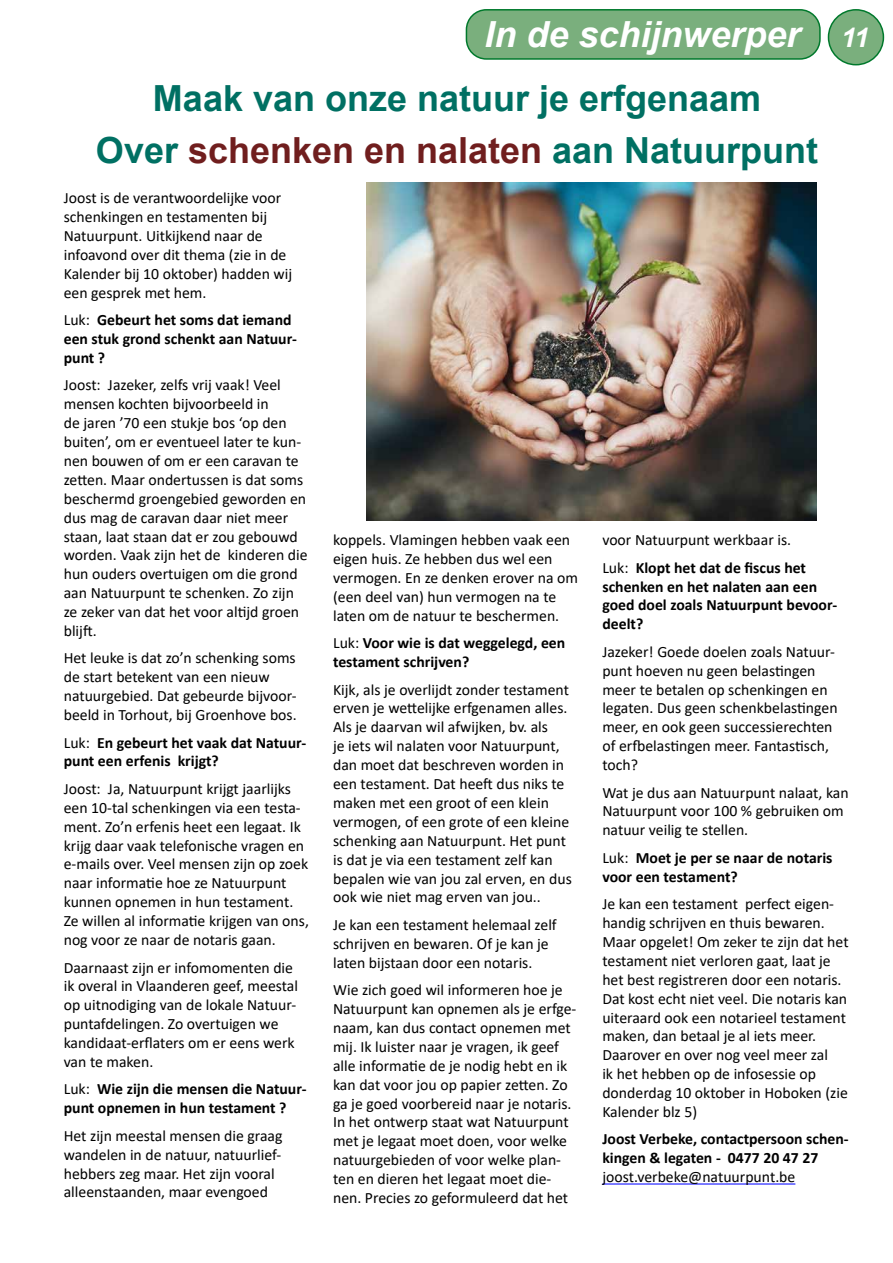
<style>
.page{position:relative;width:893px;height:1263px;background:#fff}
.page>*{position:absolute;margin:0;border:0;box-sizing:border-box;transform-origin:0 0}
.t1{font:700 36px/63.8px "Arial";color:#007063}
.t2{font:15.75px/18.9px "Calibri";color:#000}
.t3{font:700 15.75px/18.9px "Calibri";color:#000}
.s1{font-style:italic;color:#fff}
.s2{font-style:italic;font-size:27px;color:#fff}
.s3{color:#701e1e}
.s4{font-weight:400}
.s5{font-weight:700}
</style>
<div class="page">
<div style="left:828px;top:10px;width:55px;height:55px;background:#7aaf7d;border-radius:50%"></div>
<div style="left:828px;top:9px;width:56px;height:56px;border:2px solid #00792c;border-radius:50%"></div>
<div style="left:466px;top:10px;width:354px;height:49px;background:#7aaf7d;border-radius:20px"></div>
<div style="left:466px;top:9px;width:355px;height:51px;border:2px solid #00792c;border-radius:20px"></div>
<hr style="left:602px;top:1183px;width:193px;height:1px;background:#00f">
<img style="left:367px;top:183px;width:450px;height:337px">
<h1 class="t1" style="left:153px;top:3px;width:718px;text-indent:331px"><span class="s1">In de schijnwerper</span> <span class="s2">11<br></span>Maak van onze natuur je erfgenaam</h1>
<h1 class="t1" style="left:96px;top:119px;width:724px">Over <span class="s3">schenken en nalaten</span> aan Natuurpunt</h1>
<p class="t2" style="left:64px;top:188px;width:230px">Joost is de verantwoordelijke voor schenkingen en testamenten bij<br>Natuurpunt. Uitkijkend naar de infoavond over dit thema (zie in de<br>Kalender bij 10 oktober) hadden wij een gesprek met hem.</p>
<p class="t3" style="left:64px;top:310px;width:235px"><span class="s4">Luk:</span> Gebeurt het soms dat iemand een stuk grond schenkt aan Natuur&shy;punt ?</p>
<p class="t2" style="left:64px;top:375px;width:245px">Joost: Jazeker, zelfs vrij vaak! Veel mensen kochten bijvoorbeeld in<br>de jaren ’70 een stukje bos ‘op den buiten’, om er eventueel later te kun&shy;nen bouwen of om er een caravan te zetten. Maar ondertussen is dat soms beschermd groengebied geworden en dus mag de caravan daar niet meer staan, laat staan dat er zou gebouwd worden. Vaak zijn het de kinderen die hun ouders overtuigen om die grond aan Natuurpunt te schenken. Zo zijn ze zeker van dat het voor altijd groen blijft.</p>
<p class="t2" style="left:64px;top:648px;width:234px">Het leuke is dat zo’n schenking soms de start betekent van een nieuw natuurgebied. Dat gebeurde bijvoor&shy;beeld in Torhout, bij Groenhove bos.</p>
<p class="t3" style="left:64px;top:733px;width:244px"><span class="s4">Luk:</span> En gebeurt het vaak dat Natuur&shy;punt een erfenis krijgt?</p>
<p class="t2" style="left:64px;top:779px;width:247px">Joost: Ja, Natuurpunt krijgt jaarlijks een 10-tal schenkingen via een testa&shy;ment. Zo’n erfenis heet een legaat. Ik krijg daar vaak telefonische vragen en e-mails over. Veel mensen zijn op zoek naar informatie hoe ze Natuurpunt kunnen opnemen in hun testament.<br>Ze willen al informatie krijgen van ons, nog voor ze naar de notaris gaan.</p>
<p class="t2" style="left:64px;top:957px;width:236px">Daarnaast zijn er infomomenten die ik overal in Vlaanderen geef, meestal op uitnodiging van de lokale Natuur&shy;puntafdelingen. Zo overtuigen we kandidaat-erflaters om er eens werk van te maken.</p>
<p class="t3" style="left:64px;top:1079px;width:244px"><span class="s4">Luk:</span> Wie zijn die mensen die Natuur&shy;punt opnemen in hun testament ?</p>
<p class="t2" style="left:64px;top:1126px;width:220px">Het zijn meestal mensen die graag wandelen in de natuur, natuurlief&shy;hebbers zeg maar. Het zijn vooral alleenstaanden, maar evengoed</p>
<p class="t2" style="left:602px;top:526px;width:205px;line-height:27.5px">voor Natuurpunt werkbaar is.<br>Luk: <span class="s5">Klopt het dat de fiscus het</span></p>
<p class="t3" style="left:602px;top:577px;width:236px">schenken en het nalaten aan een goed doel zoals Natuurpunt bevoor&shy;deelt?</p>
<p class="t2" style="left:602px;top:642px;width:237px">Jazeker! Goede doelen zoals Natuur&shy;punt hoeven nu geen belastingen meer te betalen op schenkingen en legaten. Dus geen schenkbelastingen meer, en ook geen successierechten of erfbelastingen meer. Fantastisch, toch?</p>
<p class="t2" style="left:602px;top:782px;width:248px">Wat je dus aan Natuurpunt nalaat, kan<br>Natuurpunt voor 100 % gebruiken om natuur veilig te stellen.</p>
<p class="t3" style="left:602px;top:848px;width:232px"><span class="s4">Luk:</span> Moet je per se naar de notaris voor een testament?</p>
<p class="t2" style="left:602px;top:894px;width:248px">Je kan een testament perfect eigen&shy;handig schrijven en thuis bewaren.<br>Maar opgelet! Om zeker te zijn dat het testament niet verloren gaat, laat je het best registreren door een notaris.<br>Dat kost echt niet veel. Die notaris kan uiteraard ook een notarieel testament maken, dan betaal je al iets meer.<br>Daarover en over nog veel meer zal<br>ik het hebben op de infosessie op donderdag 10 oktober in Hoboken (zie Kalender blz 5)</p>
<p class="t3" style="left:602px;top:1129px;width:248px">Joost Verbeke, contactpersoon schen&shy;kingen &amp; legaten - 0477 20 47 27</p>
<p class="t2" style="left:602px;top:1167px;width:195px">joost.verbeke@natuurpunt.be</p>
<p class="t2" style="left:333px;top:530px;width:247px">koppels. Vlamingen hebben vaak een eigen huis. Ze hebben dus wel een vermogen. En ze denken erover na om (een deel van) hun vermogen na te laten om de natuur te beschermen.</p>
<p class="t3" style="left:333px;top:633px;width:234px"><span class="s4">Luk:</span> Voor wie is dat weggelegd, een testament schrijven?</p>
<p class="t2" style="left:333px;top:679px;width:240px">Kijk, als je overlijdt zonder testament erven je wettelijke erfgenamen alles.<br>Als je daarvan wil afwijken, bv. als<br>je iets wil nalaten voor Natuurpunt, dan moet dat beschreven worden in een testament. Dat heeft dus niks te maken met een groot of een klein vermogen, of een grote of een kleine schenking aan Natuurpunt. Het punt is dat je via een testament zelf kan bepalen wie van jou zal erven, en dus ook wie niet mag erven van jou..</p>
<p class="t2" style="left:333px;top:915px;width:225px">Je kan een testament helemaal zelf schrijven en bewaren. Of je kan je laten bijstaan door een notaris.</p>
<p class="t2" style="left:333px;top:980px;width:245px">Wie zich goed wil informeren hoe je Natuurpunt kan opnemen als je erfge&shy;naam, kan dus contact opnemen met mij. Ik luister naar je vragen, ik geef alle informatie de je nodig hebt en ik kan dat voor jou op papier zetten. Zo ga je goed voorbereid naar je notaris.<br>In het ontwerp staat wat Natuurpunt met je legaat moet doen, voor welke natuurgebieden of voor welke plan&shy;ten en dieren het legaat moet die&shy;nen. Precies zo geformuleerd dat het</p>
</div>
